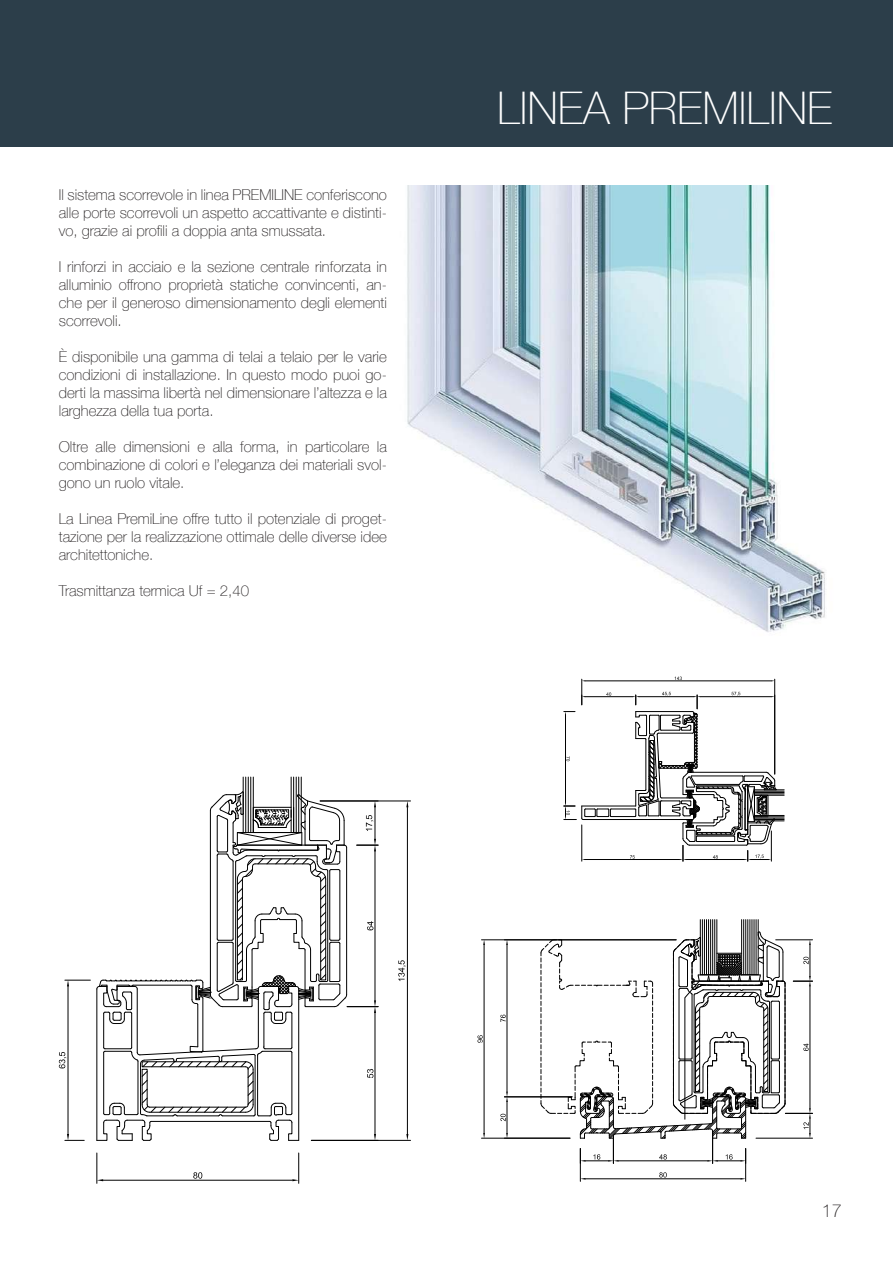
<style>
.page{position:relative;width:893px;height:1263px;background:#fff}
.page>*{position:absolute;margin:0;border:0;box-sizing:border-box;transform-origin:0 0}
.t1{font:100 45px "Helvetica Neue";color:#fff}
.t2{font:100 18px "Helvetica Neue";color:#231f20}
.t3{font:100 15px/18px "Helvetica Neue";color:#231f20;text-align:justify}
</style>
<div class="page">
<hr style="left:741px;top:919px;width:1px;height:56px;background:#000">
<hr style="left:750px;top:919px;width:1px;height:56px;background:#000">
<hr style="left:743px;top:919px;width:1px;height:56px;background:#000">
<hr style="left:745px;top:919px;width:1px;height:56px;background:#000">
<hr style="left:747px;top:919px;width:1px;height:56px;background:#000">
<hr style="left:708px;top:919px;width:1px;height:56px;background:#000">
<hr style="left:717px;top:919px;width:1px;height:56px;background:#000">
<hr style="left:710px;top:919px;width:1px;height:56px;background:#000">
<hr style="left:712px;top:919px;width:1px;height:56px;background:#000">
<hr style="left:714px;top:919px;width:1px;height:56px;background:#000">
<hr style="left:700px;top:919px;width:1px;height:56px;background:#000">
<hr style="left:702px;top:919px;width:1px;height:56px;background:#000">
<hr style="left:704px;top:919px;width:1px;height:56px;background:#000">
<hr style="left:706px;top:919px;width:1px;height:56px;background:#000">
<hr style="left:758px;top:919px;width:1px;height:56px;background:#000">
<hr style="left:752px;top:919px;width:1px;height:56px;background:#000">
<hr style="left:754px;top:919px;width:1px;height:56px;background:#000">
<hr style="left:756px;top:919px;width:1px;height:56px;background:#000">
<hr style="left:580px;top:1148px;width:1px;height:33px;background:#000">
<hr style="left:745px;top:1148px;width:1px;height:33px;background:#000">
<hr style="left:585px;top:1178px;width:155px;height:1px;background:#000">
<svg style="left:659px;top:1172px;width:8px;height:6px"></svg>
<svg style="left:540px;top:931px;width:272px;height:232px"></svg>
<hr style="left:507px;top:945px;width:1px;height:147px;background:#000">
<svg style="left:500px;top:1015px;width:6px;height:7px"></svg>
<hr style="left:504px;top:1096px;width:68px;height:1px;background:#000">
<hr style="left:507px;top:1102px;width:1px;height:31px;background:#000">
<svg style="left:506px;top:1092px;width:2px;height:10px"></svg>
<svg style="left:500px;top:1114px;width:6px;height:7px"></svg>
<hr style="left:481px;top:939px;width:195px;height:1px;background:#000">
<hr style="left:481px;top:1138px;width:89px;height:1px;background:#000">
<hr style="left:484px;top:945px;width:1px;height:188px;background:#000">
<svg style="left:477px;top:1035px;width:6px;height:8px"></svg>
<div style="left:0;top:0;width:893px;height:147px;background:#2c3e4a"></div>
<img style="left:407px;top:186px;width:418px;height:446px">
<hr style="left:245px;top:777px;width:1px;height:55px;background:#000">
<hr style="left:248px;top:777px;width:1px;height:55px;background:#000">
<hr style="left:250px;top:777px;width:1px;height:55px;background:#000">
<hr style="left:293px;top:777px;width:1px;height:55px;background:#000">
<hr style="left:296px;top:777px;width:1px;height:55px;background:#000">
<hr style="left:298px;top:777px;width:1px;height:55px;background:#000">
<hr style="left:243px;top:777px;width:1px;height:55px;background:#000">
<hr style="left:253px;top:777px;width:1px;height:55px;background:#000">
<hr style="left:291px;top:777px;width:1px;height:55px;background:#000">
<hr style="left:301px;top:777px;width:1px;height:55px;background:#000">
<hr style="left:203px;top:998px;width:1px;height:53px;background:#000">
<hr style="left:197px;top:1005px;width:1px;height:42px;background:#000">
<hr style="left:258px;top:989px;width:1px;height:57px;background:#000">
<hr style="left:137px;top:989px;width:1px;height:63px;background:#000">
<hr style="left:97px;top:989px;width:1px;height:151px;background:#000">
<hr style="left:298px;top:989px;width:1px;height:151px;background:#000">
<hr style="left:264px;top:1013px;width:1px;height:33px;background:#000">
<hr style="left:292px;top:1013px;width:1px;height:34px;background:#000">
<hr style="left:103px;top:1013px;width:1px;height:34px;background:#000">
<hr style="left:131px;top:1013px;width:1px;height:34px;background:#000">
<svg style="left:96px;top:1045px;width:203px;height:96px"></svg>
<svg style="left:96px;top:788px;width:251px;height:236px"></svg>
<hr style="left:68px;top:986px;width:1px;height:148px;background:#000">
<svg style="left:65px;top:980px;width:25px;height:6px"></svg>
<svg style="left:65px;top:1134px;width:19px;height:7px"></svg>
<svg style="left:59px;top:1052px;width:7px;height:17px"></svg>
<hr style="left:97px;top:1153px;width:1px;height:30px;background:#000">
<hr style="left:298px;top:1153px;width:1px;height:30px;background:#000">
<hr style="left:103px;top:1180px;width:189px;height:1px;background:#000">
<svg style="left:97px;top:1179px;width:6px;height:2px"></svg>
<svg style="left:292px;top:1179px;width:7px;height:2px"></svg>
<svg style="left:193px;top:1172px;width:9px;height:7px"></svg>
<hr style="left:375px;top:807px;width:1px;height:32px;background:#000">
<svg style="left:366px;top:815px;width:7px;height:16px"></svg>
<hr style="left:375px;top:851px;width:1px;height:149px;background:#000">
<svg style="left:357px;top:839px;width:21px;height:12px"></svg>
<svg style="left:367px;top:921px;width:6px;height:9px"></svg>
<hr style="left:347px;top:1006px;width:31px;height:1px;background:#000">
<hr style="left:375px;top:1013px;width:1px;height:121px;background:#000">
<svg style="left:374px;top:1000px;width:2px;height:13px"></svg>
<svg style="left:374px;top:1134px;width:2px;height:6px"></svg>
<svg style="left:367px;top:1069px;width:7px;height:9px"></svg>
<hr style="left:320px;top:801px;width:91px;height:1px;background:#000">
<hr style="left:311px;top:1140px;width:100px;height:1px;background:#000">
<hr style="left:407px;top:807px;width:1px;height:327px;background:#000">
<svg style="left:398px;top:960px;width:8px;height:21px"></svg>
<hr style="left:754px;top:791px;width:30px;height:1px;background:#000">
<hr style="left:754px;top:792px;width:30px;height:1px;background:#000">
<hr style="left:754px;top:794px;width:30px;height:1px;background:#000">
<hr style="left:754px;top:816px;width:30px;height:1px;background:#000">
<hr style="left:754px;top:818px;width:30px;height:1px;background:#000">
<hr style="left:754px;top:819px;width:30px;height:1px;background:#000">
<hr style="left:754px;top:789px;width:30px;height:1px;background:#000">
<hr style="left:754px;top:795px;width:30px;height:1px;background:#000">
<hr style="left:754px;top:815px;width:30px;height:1px;background:#000">
<hr style="left:754px;top:821px;width:30px;height:1px;background:#000">
<svg style="left:564px;top:676px;width:213px;height:185px"></svg>
<p class="t3" style="left:59px;top:185px;width:330px">Il sistema scorrevole in linea PREMILINE conferiscono alle porte scorrevoli un aspetto accattivante e distinti&shy;vo, grazie ai profili a doppia anta smussata.</p>
<p class="t3" style="left:59px;top:257px;width:330px">I rinforzi in acciaio e la sezione centrale rinforzata in alluminio offrono proprietà statiche convincenti, an&shy;che per il generoso dimensionamento degli elementi scorrevoli.</p>
<p class="t3" style="left:59px;top:347px;width:330px">È disponibile una gamma di telai a telaio per le varie condizioni di installazione. In questo modo puoi go&shy;derti la massima libertà nel dimensionare l’altezza e la larghezza della tua porta.</p>
<p class="t3" style="left:59px;top:437px;width:330px">Oltre alle dimensioni e alla forma, in particolare la combinazione di colori e l’eleganza dei materiali svol&shy;gono un ruolo vitale.</p>
<p class="t3" style="left:59px;top:509px;width:330px">La Linea PremiLine offre tutto il potenziale di proget&shy;tazione per la realizzazione ottimale delle diverse idee architettoniche.</p>
<p class="t3" style="left:59px;top:581px;width:192px">Trasmittanza termica Uf = 2,40</p>
<h1 class="t1" style="left:497px;top:74px;width:337px">LINEA PREMILINE</h1>
<p class="t2" style="left:822px;top:1197px;width:22px">17</p>
</div>
